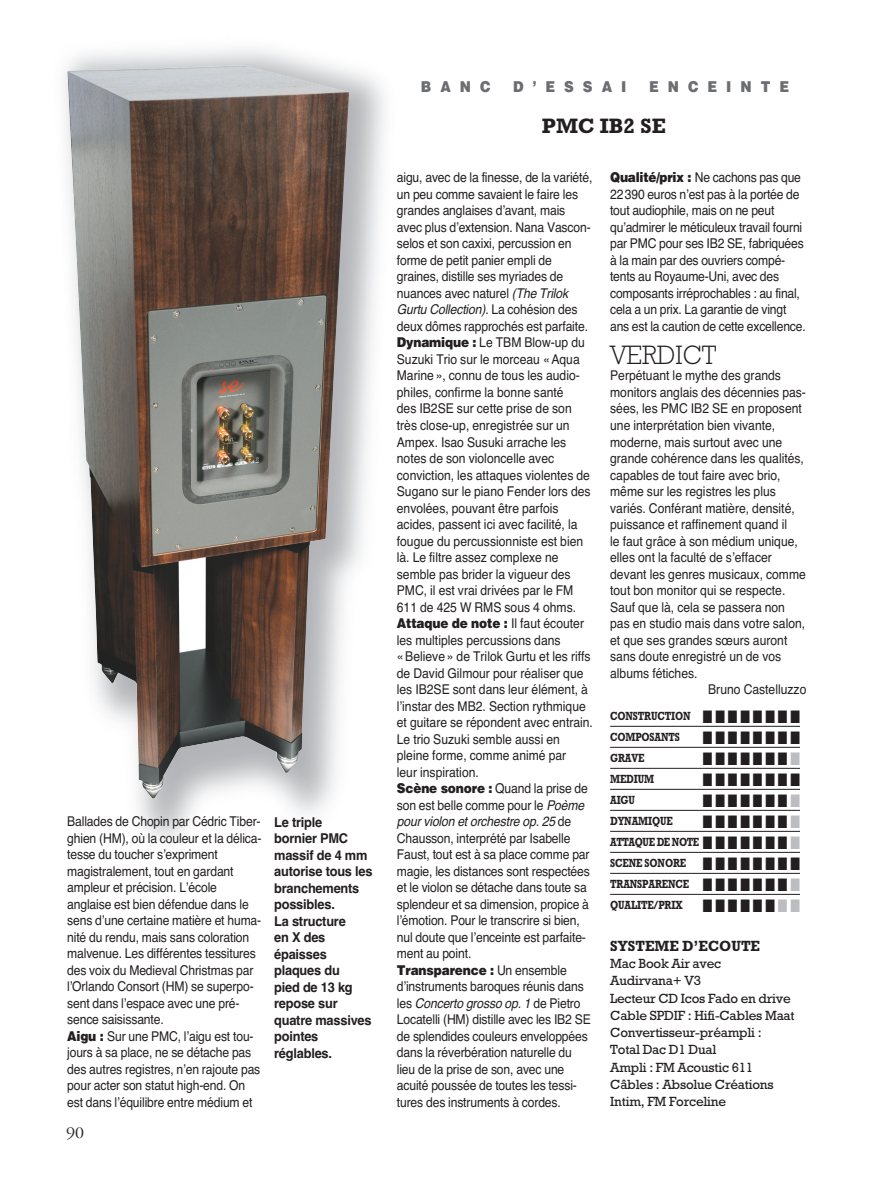
<style>
.page{position:relative;width:893px;height:1191px;background:#fff}
.page>*{position:absolute;margin:0;border:0;box-sizing:border-box;transform-origin:0 0}
.t1{font:300 27px "Rockwell";color:#231f20;scale:.95 1}
.t2{font:700 21.15px "Rockwell";color:#231f20}
.t3{font:18px "Zapf Dingbats";color:#231f20;scale:.7 1}
.t4{font:18px "Garamond Three";color:#231f20}
.t5{font:900 15px "Helvetica";letter-spacing:.665em;color:#6c6d70;scale:.9 1}
.t6{font:700 15px "Rockwell";color:#231f20;scale:.95 1}
.t7{font:13.5px/16.5px "Helvetica";letter-spacing:-.01em;color:#231f20;scale:.9 1}
.t8{font:13.5px/17.2px "Rockwell";letter-spacing:-.015em;color:#231f20}
.t9{font:700 13.5px/16.5px "Helvetica";letter-spacing:-.015em;color:#231f20;scale:.95 1}
.t10{font:700 12px/21px "Rockwell";letter-spacing:-.015em;color:#231f20;scale:.8 1}
.s1{font-weight:900}
.s2{font-style:italic}
.s3{color:#bcbdc0}
</style>
<div class="page">
<img style="left:67px;top:65px;width:282px;height:734px">
<hr style="left:610px;top:726px;width:190px;height:1px;background:#231f20">
<hr style="left:610px;top:747px;width:190px;height:1px;background:#231f20">
<hr style="left:610px;top:768px;width:190px;height:1px;background:#231f20">
<hr style="left:610px;top:789px;width:190px;height:1px;background:#231f20">
<hr style="left:610px;top:810px;width:190px;height:1px;background:#231f20">
<hr style="left:610px;top:831px;width:190px;height:1px;background:#231f20">
<hr style="left:610px;top:852px;width:190px;height:1px;background:#231f20">
<hr style="left:610px;top:873px;width:190px;height:1px;background:#231f20">
<hr style="left:610px;top:894px;width:190px;height:1px;background:#231f20">
<p class="t7" style="left:67px;top:813px;width:217px">Ballades de Chopin par Cédric Tiber&shy;ghien (HM), où la couleur et la délica&shy;tesse du toucher s’expriment magistralement, tout en gardant ampleur et précision. L’école anglaise est bien défendue dans le sens d’une certaine matière et huma&shy;nité du rendu, mais sans coloration malvenue. Les différentes tessitures des voix du Medieval Christmas par l’Orlando Consort (HM) se superpo&shy;sent dans l’espace avec une pré&shy;sence saisissante.<br><span class="s1">Aigu :</span> Sur une PMC, l’aigu est tou&shy;jours à sa place, ne se détache pas des autres registres, n’en rajoute pas pour acter son statut high-end. On est dans l’équilibre entre médium et</p>
<h3 class="t4" style="left:66px;top:1126px;width:19px">90</h3>
<p class="t9" style="left:274px;top:813px;width:105px">Le triple<br>bornier PMC massif de 4 mm autorise tous les branchements possibles.<br>La structure<br>en X des épaisses plaques du<br>pied de 13 kg repose sur quatre massives pointes réglables.</p>
<p class="t5" style="left:421px;top:78px;width:79px">BANC</p>
<p class="t5" style="left:513px;top:78px;width:127px">D’ESSAI</p>
<p class="t5" style="left:649px;top:78px;width:157px">ENCEINTE</p>
<h2 class="t2" style="left:542px;top:118px;width:125px">PMC IB2 SE</h2>
<p class="t7" style="left:397px;top:169px;width:219px">aigu, avec de la finesse, de la variété, un peu comme savaient le faire les grandes anglaises d’avant, mais avec plus d’extension. Nana Vascon&shy;selos et son caxixi, percussion en forme de petit panier empli de graines, distille ses myriades de nuances avec naturel <span class="s2">(The Trilok Gurtu Collection)</span>. La cohésion des deux dômes rapprochés est parfaite.<br><span class="s1">Dynamique :</span> Le TBM Blow-up du Suzuki Trio sur le morceau «Aqua Marine», connu de tous les audio&shy;philes, confirme la bonne santé<br>des IB2SE sur cette prise de son très close-up, enregistrée sur un Ampex. Isao Susuki arrache les notes de son violoncelle avec conviction, les attaques violentes de Sugano sur le piano Fender lors des envolées, pouvant être parfois acides, passent ici avec facilité, la fougue du percussionniste est bien là. Le filtre assez complexe ne semble pas brider la vigueur des PMC, il est vrai drivées par le FM 611 de 425 W RMS sous 4 ohms.<br><span class="s1">Attaque de note :</span> Il faut écouter les multiples percussions dans «Believe» de Trilok Gurtu et les riffs de David Gilmour pour réaliser que les IB2SE sont dans leur élément, à l’instar des MB2. Section rythmique et guitare se répondent avec entrain.<br>Le trio Suzuki semble aussi en pleine forme, comme animé par<br>leur inspiration.<br><span class="s1">Scène sonore :</span> Quand la prise de son est belle comme pour le <span class="s2">Poème pour violon et orchestre op. 25</span> de Chausson, interprété par Isabelle Faust, tout est à sa place comme par magie, les distances sont respectées et le violon se détache dans toute sa splendeur et sa dimension, propice à l’émotion. Pour le transcrire si bien, nul doute que l’enceinte est parfaite&shy;ment au point.<br><span class="s1">Transparence :</span> Un ensemble d’instruments baroques réunis dans les <span class="s2">Concerto grosso op. 1</span> de Pietro Locatelli (HM) distille avec les IB2 SE de splendides couleurs enveloppées dans la réverbération naturelle du lieu de la prise de son, avec une acuité poussée de toutes les tessi&shy;tures des instruments à cordes.</p>
<p class="t7" style="left:610px;top:169px;width:219px"><span class="s1">Qualité/prix :</span> Ne cachons pas que 22390 euros n’est pas à la portée de tout audiophile, mais on ne peut qu’admirer le méticuleux travail fourni par PMC pour ses IB2 SE, fabriquées à la main par des ouvriers compé&shy;tents au Royaume-Uni, avec des composants irréprochables : au final, cela a un prix. La garantie de vingt ans est la caution de cette excellence.</p>
<h1 class="t1" style="left:610px;top:346px;width:113px">VERDICT</h1>
<p class="t7" style="left:610px;top:367px;width:191px">Perpétuant le mythe des grands</p>
<p class="t7" style="left:610px;top:384px;width:219px">monitors anglais des décennies pas-</p>
<p class="t7" style="left:610px;top:400px;width:215px">sées, les PMC IB2 SE en proposent</p>
<p class="t7" style="left:610px;top:417px;width:185px">une interprétation bien vivante,</p>
<p class="t7" style="left:610px;top:433px;width:193px">moderne, mais surtout avec une</p>
<p class="t7" style="left:610px;top:450px;width:217px">grande cohérence dans les qualités,</p>
<p class="t7" style="left:610px;top:466px;width:191px">capables de tout faire avec brio,</p>
<p class="t7" style="left:610px;top:483px;width:186px">même sur les registres les plus</p>
<p class="t7" style="left:610px;top:499px;width:207px">variés. Conférant matière, densité,</p>
<p class="t7" style="left:610px;top:516px;width:198px">puissance et raffinement quand il</p>
<p class="t7" style="left:610px;top:532px;width:210px">le faut grâce à son médium unique,</p>
<p class="t7" style="left:610px;top:549px;width:181px">elles ont la faculté de s’effacer</p>
<p class="t7" style="left:610px;top:565px;width:219px">devant les genres musicaux, comme</p>
<p class="t7" style="left:610px;top:582px;width:196px">tout bon monitor qui se respecte.</p>
<p class="t7" style="left:610px;top:598px;width:196px">Sauf que là, cela se passera non</p>
<p class="t7" style="left:610px;top:615px;width:218px">pas en studio mais dans votre salon,</p>
<p class="t7" style="left:610px;top:631px;width:198px">et que ses grandes sœurs auront</p>
<p class="t7" style="left:610px;top:648px;width:192px">sans doute enregistré un de vos</p>
<p class="t7" style="left:610px;top:664px;width:99px">albums fétiches.</p>
<p class="t7" style="left:708px;top:681px;width:111px">Bruno Castelluzzo</p>
<p class="t10" style="left:610px;top:706px;width:239px">CONSTRUCTION ■ ■ ■ ■ ■ ■ ■ ■<br>COMPOSANTS</p>
<h3 class="t3" style="left:703px;top:727px;width:140px">■■■■■■■■</h3>
<p class="t10" style="left:610px;top:748px;width:44px">GRAVE</p>
<h3 class="t3" style="left:703px;top:748px;width:140px">■■■■■■■<span class="s3">■</span></h3>
<p class="t10" style="left:610px;top:769px;width:56px">MEDIUM</p>
<h3 class="t3" style="left:703px;top:769px;width:140px">■■■■■■■■</h3>
<p class="t10" style="left:610px;top:790px;width:33px">AIGU</p>
<h3 class="t3" style="left:703px;top:790px;width:140px">■■■■■■■<span class="s3">■</span></h3>
<p class="t10" style="left:610px;top:811px;width:80px">DYNAMIQUE</p>
<h3 class="t3" style="left:703px;top:811px;width:140px">■■■■■■■<span class="s3">■</span></h3>
<p class="t10" style="left:610px;top:832px;width:239px;text-align:justify">ATTAQUEDENOTE ■ ■ ■ ■ ■ ■ ■ <span class="s3">■ </span>SCENE SONORE ■ ■ ■ ■ ■ ■ ■ ■ TRANSPARENCE ■ ■ ■ ■ ■ ■ ■ <span class="s3">■ </span>QUALITE/PRIX ■ ■ ■ ■ ■ ■ <span class="s3">■</span> <span class="s3">■</span></p>
<p class="t6" style="left:610px;top:940px;width:159px">SYSTEME D’ECOUTE</p>
<p class="t8" style="left:610px;top:956px;width:186px">Mac Book Air avec<br>Audirvana+ V3<br>Lecteur CD Icos Fado en drive<br>Cable SPDIF : Hifi-Cables Maat<br>Convertisseur-préampli :<br>Total Dac D1 Dual<br>Ampli : FM Acoustic 611<br>Câbles : Absolue Créations<br>Intim, FM Forceline</p>
</div>
